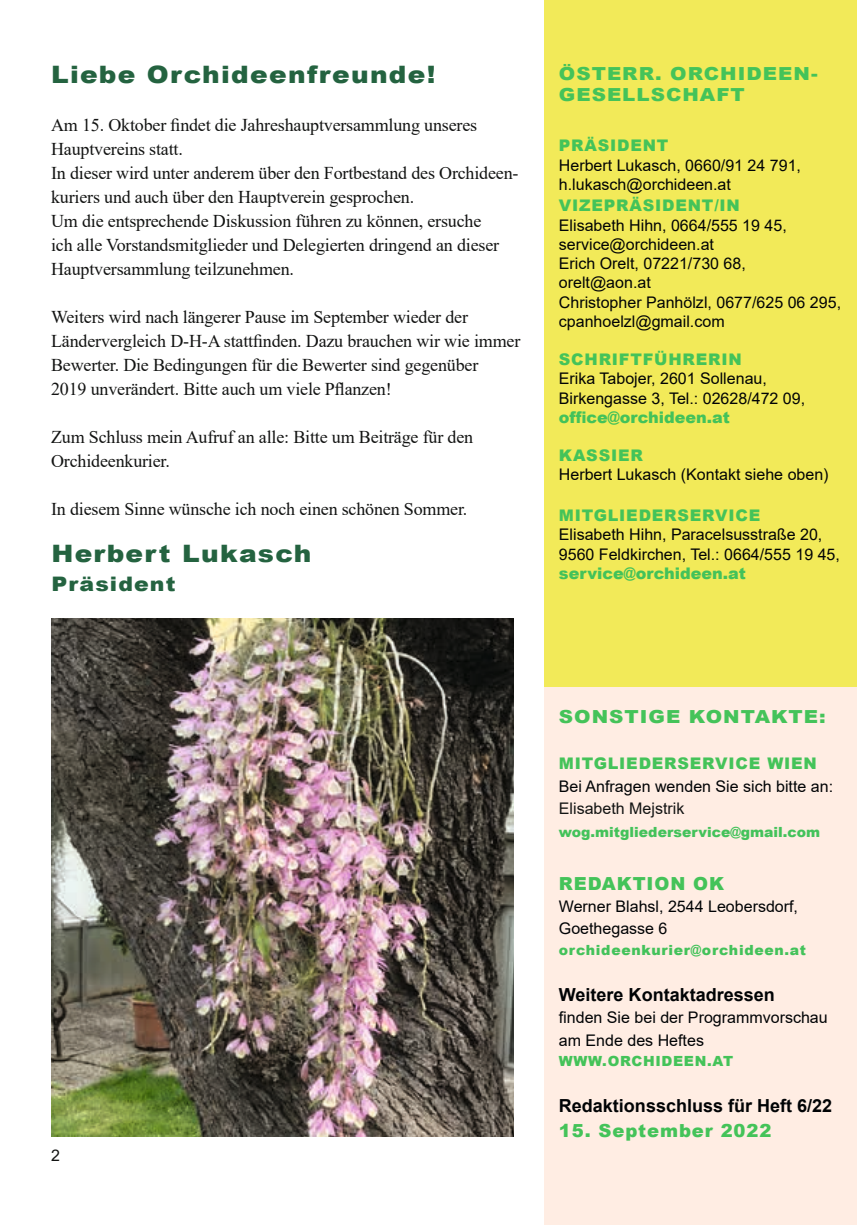
<style>
.page{position:relative;width:857px;height:1225px;background:#fff}
.page>*{position:absolute;margin:0;border:0;box-sizing:border-box;transform-origin:0 0}
.t1{font:900 24px "Arial";letter-spacing:.05em;color:#246340;scale:1.1 1}
.t2{font:900 20px "Arial";letter-spacing:.05em;color:#246340;scale:1.1 1}
.t3{font:18px/24px "Times New Roman";letter-spacing:-.01em;color:#131413}
.t4{font:700 18px "Arial";color:#010305}
.t5{font:900 18px/21.6px "Arial";letter-spacing:.05em;color:#44c359;scale:1.1 1}
.t6{font:900 18px "Arial";letter-spacing:.05em;color:#44c359}
.t7{font:16px/19.2px "Arial";color:#010305}
.t8{font:900 16px "Arial";letter-spacing:.05em;color:#44c359}
.t9{font:900 16px "Arial";color:#43c25a}
.t10{font:16px "Arial";color:#131413}
.t11{font:900 14px "Arial";color:#43c25a}
.t12{font:900 14px "Arial";letter-spacing:.035em;color:#43c25a}
.t13{font:900 14px "Arial";letter-spacing:.05em;color:#44c359}
</style>
<div class="page">
<div style="left:544px;top:686px;width:312px;height:539px;background:#ffede3"></div>
<div style="left:544px;top:0;width:312px;height:686px;background:#f2ea59"></div>
<img style="left:51px;top:619px;width:462px;height:517px">
<h1 class="t1" style="left:51px;top:57px;width:351px">Liebe Orchideenfreunde!</h1>
<p class="t3" style="left:51px;top:113px;width:469px">Am 15. Oktober findet die Jahreshauptversammlung unseres Hauptvereins statt.<br>In dieser wird unter anderem über den Fortbestand des Orchideen&shy;kuriers und auch über den Hauptverein gesprochen.<br>Um die entsprechende Diskussion führen zu können, ersuche<br>ich alle Vorstandsmitglieder und Delegierten dringend an dieser Hauptversammlung teilzunehmen.</p>
<p class="t3" style="left:51px;top:304px;width:470px">Weiters wird nach längerer Pause im September wieder der Ländervergleich D-H-A stattfinden. Dazu brauchen wir wie immer Bewerter. Die Bedingungen für die Bewerter sind gegenüber<br>2019 unverändert. Bitte auch um viele Pflanzen!</p>
<p class="t3" style="left:51px;top:424px;width:423px">Zum Schluss mein Aufruf an alle: Bitte um Beiträge für den<br>Orchideenkurier.</p>
<p class="t3" style="left:51px;top:496px;width:417px">In diesem Sinne wünsche ich noch einen schönen Sommer.</p>
<h1 class="t1" style="left:51px;top:536px;width:238px">Herbert Lukasch</h1>
<p class="t2" style="left:51px;top:569px;width:114px">Präsident</p>
<p class="t5" style="left:558px;top:62px;width:236px">ÖSTERR. ORCHIDEEN-<br>GESELLSCHAFT</p>
<p class="t8" style="left:558px;top:134px;width:111px">PRÄSIDENT</p>
<p class="t7" style="left:558px;top:155px;width:243px">Herbert Lukasch, 0660/91 24 791, h.lukasch@orchideen.at</p>
<p class="t8" style="left:558px;top:194px;width:182px">VIZEPRÄSIDENT/IN</p>
<p class="t7" style="left:558px;top:215px;width:283px">Elisabeth Hihn, 0664/555 19 45, service@orchideen.at<br>Erich Orelt, 07221/730 68, orelt@aon.at<br>Christopher Panhölzl, 0677/625 06 295, cpanhoelzl@gmail.com</p>
<p class="t8" style="left:558px;top:348px;width:184px">SCHRIFTFÜHRERIN</p>
<p class="t7" style="left:558px;top:369px;width:248px">Erika Tabojer, 2601 Sollenau,<br>Birkengasse 3, Tel.: 02628/472 09,</p>
<p class="t9" style="left:558px;top:405px;width:172px">office@orchideen.at</p>
<p class="t8" style="left:558px;top:444px;width:85px">KASSIER</p>
<p class="t7" style="left:558px;top:465px;width:271px">Herbert Lukasch (Kontakt siehe oben)</p>
<p class="t8" style="left:558px;top:504px;width:203px">MITGLIEDERSERVICE</p>
<p class="t7" style="left:558px;top:525px;width:282px">Elisabeth Hihn, Paracelsusstraße 20,<br>9560 Feldkirchen, Tel.: 0664/555 19 45,</p>
<p class="t9" style="left:558px;top:561px;width:188px">service@orchideen.at</p>
<p class="t10" style="left:51px;top:1144px;width:10px">2</p>
<p class="t5" style="left:558px;top:705px;width:244px">SONSTIGE KONTAKTE:</p>
<p class="t8" style="left:558px;top:752px;width:259px">MITGLIEDERSERVICE WIEN</p>
<p class="t7" style="left:558px;top:776px;width:275px">Bei Anfragen wenden Sie sich bitte an:</p>
<p class="t10" style="left:558px;top:797px;width:127px">Elisabeth Mejstrik</p>
<p class="t11" style="left:558px;top:821px;width:263px">wog.mitgliederservice@gmail.com</p>
<p class="t6" style="left:558px;top:870px;width:167px">REDAKTION OK</p>
<p class="t7" style="left:558px;top:895px;width:240px;line-height:22.4px">Werner Blahsl, 2544 Leobersdorf,<br>Goethegasse 6</p>
<p class="t12" style="left:558px;top:939px;width:248px">orchideenkurier@orchideen.at</p>
<p class="t4" style="left:558px;top:981px;width:217px">Weitere Kontaktadressen</p>
<p class="t7" style="left:558px;top:1006px;width:270px;line-height:22.4px">finden Sie bei der Programmvorschau am Ende des Heftes</p>
<p class="t13" style="left:558px;top:1050px;width:176px">WWW.ORCHIDEEN.AT</p>
<p class="t4" style="left:558px;top:1092px;width:275px">Redaktionsschluss für Heft 6/22</p>
<p class="t6" style="left:558px;top:1117px;width:214px">15. September 2022</p>
</div>
